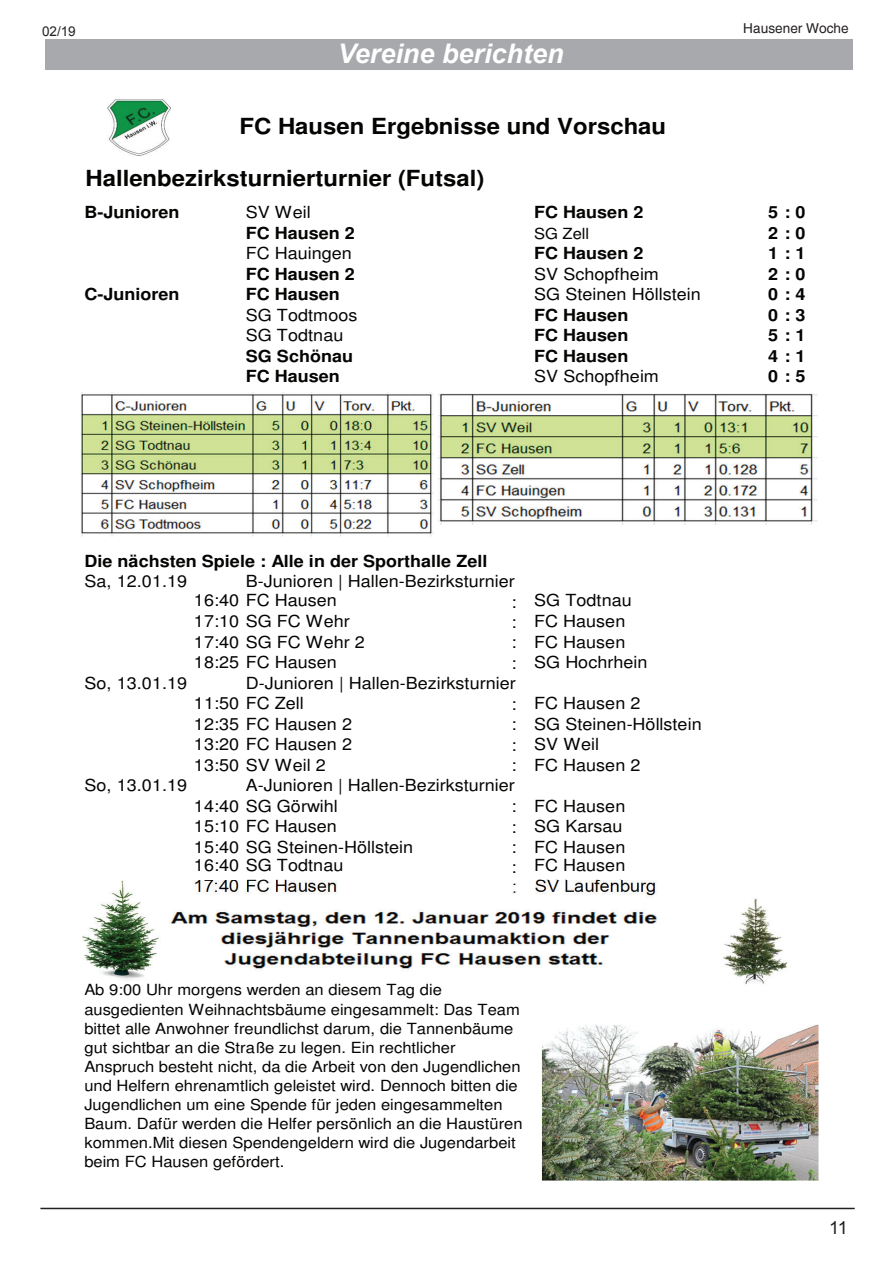
<style>
.page{position:relative;width:893px;height:1263px;background:#fff}
.page>*{position:absolute;margin:0;border:0;box-sizing:border-box;transform-origin:0 0}
.t1{font:italic 700 27px "Arial";color:#fff}
.t2{font:700 22.2px "Helvetica";color:#040503;scale:1.08 1}
.t3{font:18px "Arial";color:#231f20}
.t4{font:16.65px/20.5px "Helvetica";letter-spacing:.005em;color:#040503;scale:1.08 1}
.t5{font:700 16.65px "Helvetica";color:#040503;scale:1.08 1}
.t6{font:15.3px/19px "Helvetica";color:#040503;scale:1.08 1}
.t7{font:13.65px "Helvetica";color:#231f20}
.t8{font:13.5px "Arial";color:#231f20}
</style>
<div class="page">
<hr style="left:40px;top:1208px;width:815px;height:1px;background:#231f20">
<div style="left:45px;top:40px;width:807px;height:30px;background:#a8a9ad"></div>
<img style="left:108px;top:99px;width:62px;height:56px">
<img style="left:81px;top:392px;width:353px;height:145px">
<img style="left:438px;top:394px;width:380px;height:131px">
<img style="left:541px;top:1024px;width:277px;height:157px">
<img style="left:723px;top:898px;width:65px;height:86px">
<img style="left:83px;top:880px;width:574px;height:101px">
<p class="t8" style="left:42px;top:23px;width:35px">02/19</p>
<h1 class="t1" style="left:338px;top:35px;width:227px">Vereine berichten</h1>
<p class="t7" style="left:743px;top:20px;width:107px">Hausener Woche</p>
<h2 class="t2" style="left:239px;top:118px;width:397px">FC Hausen Ergebnisse und Vorschau</h2>
<h2 class="t2" style="left:85px;top:169px;width:371px">Hallenbezirksturnierturnier (Futsal)</h2>
<p class="t5" style="left:85px;top:206px;width:89px">B-Junioren</p>
<p class="t4" style="left:246px;top:203px;width:62px">SV Weil</p>
<p class="t5" style="left:534px;top:206px;width:103px">FC Hausen 2</p>
<p class="t5" style="left:768px;top:206px;width:36px">5:0</p>
<p class="t5" style="left:246px;top:226px;width:103px">FC Hausen 2</p>
<p class="t6" style="left:534px;top:225px;width:53px">SG Zell</p>
<p class="t5" style="left:768px;top:226px;width:36px">2:0</p>
<p class="t4" style="left:246px;top:245px;width:100px">FC Hauingen</p>
<p class="t5" style="left:534px;top:247px;width:103px">FC Hausen 2</p>
<p class="t5" style="left:768px;top:247px;width:36px">1:1</p>
<p class="t5" style="left:246px;top:267px;width:103px">FC Hausen 2</p>
<p class="t4" style="left:534px;top:265px;width:117px">SV Schopfheim</p>
<p class="t5" style="left:768px;top:267px;width:36px">2:0</p>
<p class="t5" style="left:85px;top:288px;width:89px">C-Junioren</p>
<p class="t5" style="left:246px;top:288px;width:89px">FC Hausen</p>
<p class="t4" style="left:534px;top:286px;width:156px">SG Steinen Höllstein</p>
<p class="t5" style="left:768px;top:288px;width:36px">0:4</p>
<p class="t4" style="left:246px;top:306px;width:105px">SG Todtmoos</p>
<p class="t5" style="left:534px;top:308px;width:89px">FC Hausen</p>
<p class="t5" style="left:768px;top:308px;width:36px">0:3</p>
<p class="t4" style="left:246px;top:327px;width:92px">SG Todtnau</p>
<p class="t5" style="left:534px;top:329px;width:89px">FC Hausen</p>
<p class="t5" style="left:768px;top:329px;width:36px">5:1</p>
<p class="t5" style="left:246px;top:349px;width:101px">SG Schönau</p>
<p class="t5" style="left:534px;top:349px;width:89px">FC Hausen</p>
<p class="t5" style="left:768px;top:349px;width:36px">4:1</p>
<p class="t5" style="left:246px;top:370px;width:89px">FC Hausen</p>
<p class="t4" style="left:534px;top:368px;width:117px">SV Schopfheim</p>
<p class="t5" style="left:768px;top:370px;width:36px">0:5</p>
<p class="t5" style="left:85px;top:554px;width:375px">Die nächsten Spiele : Alle in der Sporthalle Zell</p>
<p class="t4" style="left:85px;top:573px;width:97px">Sa, 12.01.19</p>
<p class="t4" style="left:194px;top:573px;width:299px;line-height:19.2px;text-indent:52px">B-Junioren | Hallen-Bezirksturnier<br>16:40 FC Hausen</p>
<p class="t4" style="left:511px;top:592px;width:113px">: SG Todtnau</p>
<p class="t4" style="left:194px;top:612px;width:146px">17:10 SG FC Wehr</p>
<p class="t4" style="left:511px;top:612px;width:107px">: FC Hausen</p>
<p class="t4" style="left:194px;top:633px;width:160px">17:40 SG FC Wehr 2</p>
<p class="t4" style="left:511px;top:633px;width:107px">: FC Hausen</p>
<p class="t4" style="left:194px;top:653px;width:134px">18:25 FC Hausen</p>
<p class="t4" style="left:511px;top:653px;width:128px">: SG Hochrhein</p>
<p class="t4" style="left:85px;top:674px;width:97px">So, 13.01.19</p>
<p class="t4" style="left:194px;top:674px;width:299px;text-indent:52px">D-Junioren | Hallen-Bezirksturnier<br>11:50 FC Zell</p>
<p class="t4" style="left:511px;top:694px;width:121px">: FC Hausen 2</p>
<p class="t4" style="left:194px;top:715px;width:148px">12:35 FC Hausen 2</p>
<p class="t4" style="left:511px;top:715px;width:178px">: SG Steinen-Höllstein</p>
<p class="t4" style="left:194px;top:735px;width:148px">13:20 FC Hausen 2</p>
<p class="t4" style="left:511px;top:735px;width:83px">: SV Weil</p>
<p class="t4" style="left:194px;top:756px;width:124px">13:50 SV Weil 2</p>
<p class="t4" style="left:511px;top:756px;width:121px">: FC Hausen 2</p>
<p class="t4" style="left:85px;top:776px;width:97px">So, 13.01.19</p>
<p class="t4" style="left:194px;top:776px;width:299px;text-indent:52px">A-Junioren | Hallen-Bezirksturnier<br>14:40 SG Görwihl</p>
<p class="t4" style="left:511px;top:797px;width:107px">: FC Hausen</p>
<p class="t4" style="left:194px;top:817px;width:134px">15:10 FC Hausen</p>
<p class="t4" style="left:511px;top:817px;width:104px">: SG Karsau</p>
<p class="t4" style="left:194px;top:838px;width:205px">15:40 SG Steinen-Höllstein</p>
<p class="t4" style="left:511px;top:838px;width:107px">: FC Hausen</p>
<p class="t4" style="left:194px;top:856px;width:140px">16:40 SG Todtnau</p>
<p class="t4" style="left:511px;top:856px;width:107px">: FC Hausen</p>
<p class="t6" style="left:84px;top:982px;width:407px">Ab 9:00 Uhr morgens werden an diesem Tag die ausgedienten Weihnachtsbäume eingesammelt: Das Team bittet alle Anwohner freundlichst darum, die Tannenbäume gut sichtbar an die Straße zu legen. Ein rechtlicher Anspruch besteht nicht, da die Arbeit von den Jugendlichen und Helfern ehrenamtlich geleistet wird. Dennoch bitten die Jugendlichen um eine Spende für jeden eingesammelten Baum. Dafür werden die Helfer persönlich an die Haustüren kommen.Mit diesen Spendengeldern wird die Jugendarbeit beim FC Hausen gefördert.</p>
<p class="t3" style="left:829px;top:1215px;width:20px">11</p>
</div>
